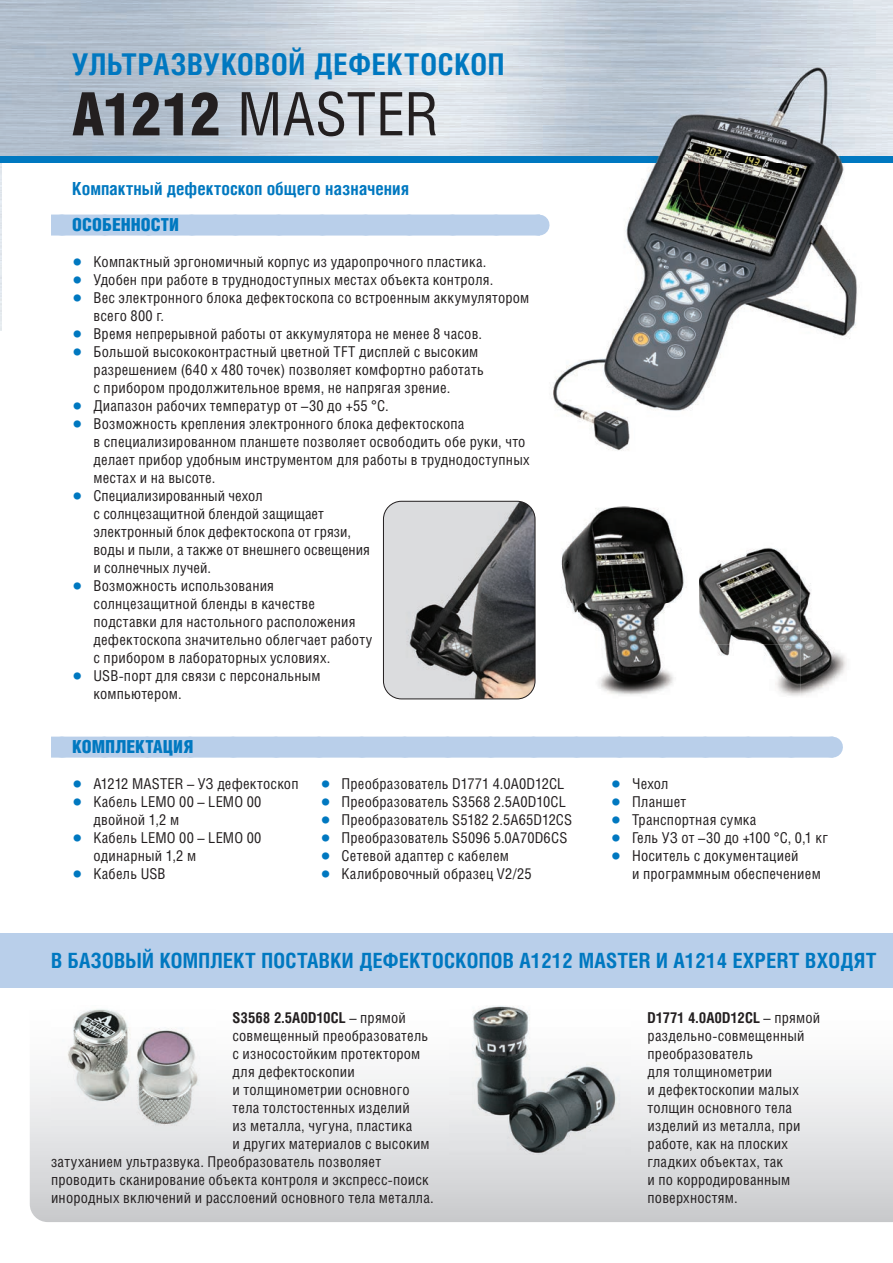
<style>
.page{position:relative;width:893px;height:1263px;background:#fff}
.page>*{position:absolute;margin:0;border:0;box-sizing:border-box;transform-origin:0 0}
.t1{font:60px "Helios Cond C";color:#231f20}
.t2{font:700 30px "Helios Cond C";letter-spacing:.02em;color:#0078c0}
.t3{font:700 21px "Helios Cond C";letter-spacing:.015em;color:#0078c0}
.t4{font:700 18px "Helios Cond C";color:#0078c0}
.t5{font:18px "Helios Cond Black C";color:#0078c0}
.t6{font:15px/18px "Helios Cond C";letter-spacing:.015em;color:#231f20}
.t7{font:700 15px "Helios Cond C";color:#231f20}
.s1{font-family:"Helios Cond Black C"}
.s2{font-weight:700;font-size:19.5px;color:#0078c0}
.s3{font-weight:400}
.s4{font-weight:700}
</style>
<div class="page">
<svg style="left:30px;top:1071px;width:863px;height:151px"></svg>
<img style="left:0;top:162px;width:1px;height:165px">
<div style="left:0;top:156px;width:893px;height:6px;background:#0078c0"></div>
<img style="left:450px;top:1005px;width:180px;height:149px">
<img style="left:51px;top:1009px;width:164px;height:122px">
<img style="left:544px;top:68px;width:325px;height:383px">
<div style="left:51px;top:215px;width:489px;height:21px;background:#b9cfea"></div>
<svg style="left:105px;top:235px;width:411px;height:1px"></svg>
<div style="left:51px;top:737px;width:782px;height:21px;background:#b9cfea"></div>
<svg style="left:105px;top:757px;width:705px;height:1px"></svg>
<div style="left:0;top:933px;width:893px;height:54px;background:#b9cfea"></div>
<img style="left:699px;top:547px;width:101px;height:97px">
<img style="left:800px;top:576px;width:47px;height:120px">
<img style="left:717px;top:644px;width:83px;height:52px">
<img style="left:561px;top:507px;width:126px;height:96px">
<img style="left:571px;top:603px;width:103px;height:92px">
<img style="left:617px;top:506px;width:14px;height:1px">
<img style="left:383px;top:501px;width:152px;height:198px">
<div style="left:383px;top:501px;width:152px;height:198px;border:1px solid #231f20;border-radius:18px"></div>
<h2 class="t2" style="left:72px;top:47px;width:434px">УЛЬТРАЗВУКОВОЙ ДЕФЕКТОСКОП</h2>
<h1 class="t1" style="left:72px;top:78px;width:368px"><span class="s1">А1212</span> MASTER</h1>
<p class="t4" style="left:72px;top:178px;width:338px">Компактный дефектоскоп общего назначения</p>
<p class="t5" style="left:72px;top:214px;width:108px">ОСОБЕННОСТИ</p>
<p class="t6" style="left:72px;top:252px;width:416px"><span class="s2">•</span> Компактный эргономичный корпус из ударопрочного пластика.</p>
<p class="t6" style="left:72px;top:270px;width:422px"><span class="s2">•</span> Удобен при работе в труднодоступных местах объекта контроля.</p>
<p class="t6" style="left:94px;top:288px;width:437px;text-indent:-21px"><span class="s2">•</span> Вес электронного блока дефектоскопа со встроенным аккумулятором всего 800 г.</p>
<p class="t6" style="left:72px;top:324px;width:411px"><span class="s2">•</span> Время непрерывной работы от аккумулятора не менее 8 часов.</p>
<p class="t6" style="left:94px;top:342px;width:392px;text-indent:-21px"><span class="s2">•</span> Большой высококонтрастный цветной TFT дисплей с высоким разрешением (640 x 480 точек) позволяет комфортно работать с прибором продолжительное время, не напрягая зрение.</p>
<p class="t6" style="left:72px;top:396px;width:318px"><span class="s2">•</span> Диапазон рабочих температур от –30 до +55 °С.</p>
<p class="t6" style="left:94px;top:414px;width:438px;text-indent:-21px"><span class="s2">•</span> Возможность крепления электронного блока дефектоскопа<br>в специализированном планшете позволяет освободить обе руки, что делает прибор удобным инструментом для работы в труднодоступных местах и на высоте.</p>
<p class="t6" style="left:94px;top:486px;width:278px;text-indent:-21px"><span class="s2">•</span> Специализированный чехол<br>с солнцезащитной блендой защищает электронный блок дефектоскопа от грязи, воды и пыли, а также от внешнего освещения и солнечных лучей.</p>
<p class="t6" style="left:94px;top:576px;width:280px;text-indent:-21px"><span class="s2">•</span> Возможность использования солнцезащитной бленды в качестве подставки для настольного расположения дефектоскопа значительно облегчает работу с прибором в лабораторных условиях.</p>
<p class="t6" style="left:94px;top:666px;width:228px;text-indent:-21px"><span class="s2">•</span> USB-порт для связи с персональным компьютером.</p>
<p class="t5" style="left:72px;top:736px;width:123px">КОМПЛЕКТАЦИЯ</p>
<p class="t6" style="left:72px;top:774px;width:228px"><span class="s2">•</span> А1212 MASTER – УЗ дефектоскоп</p>
<p class="t6" style="left:94px;top:792px;width:169px;text-indent:-21px"><span class="s2">•</span> Кабель LEMO 00 – LEMO 00 двойной 1,2 м</p>
<p class="t6" style="left:94px;top:828px;width:169px;text-indent:-21px"><span class="s2">•</span> Кабель LEMO 00 – LEMO 00 одинарный 1,2 м</p>
<p class="t6" style="left:72px;top:864px;width:95px"><span class="s2">•</span> Кабель USB</p>
<p class="t6" style="left:320px;top:774px;width:245px"><span class="s2">•</span> Преобразователь D1771 4.0A0D12CL</p>
<p class="t6" style="left:320px;top:792px;width:247px"><span class="s2">•</span> Преобразователь S3568 2.5A0D10CL</p>
<p class="t6" style="left:320px;top:810px;width:253px"><span class="s2">•</span> Преобразователь S5182 2.5А65D12CS</p>
<p class="t6" style="left:320px;top:828px;width:248px"><span class="s2">•</span> Преобразователь S5096 5.0А70D6CS</p>
<p class="t6" style="left:320px;top:846px;width:190px"><span class="s2">•</span> Сетевой адаптер с кабелем</p>
<p class="t6" style="left:320px;top:864px;width:213px"><span class="s2">•</span> Калибровочный образец V2/25</p>
<p class="t6" style="left:611px;top:774px;width:59px"><span class="s2">•</span> Чехол</p>
<p class="t6" style="left:611px;top:792px;width:77px"><span class="s2">•</span> Планшет</p>
<p class="t6" style="left:611px;top:810px;width:147px"><span class="s2">•</span> Транспортная сумка</p>
<p class="t6" style="left:611px;top:828px;width:218px"><span class="s2">•</span> Гель УЗ от –30 до +100 °С, 0,1 кг</p>
<p class="t6" style="left:632px;top:846px;width:190px;text-indent:-21px"><span class="s2">•</span> Носитель с документацией<br>и программным обеспечением</p>
<h3 class="t3" style="left:51px;top:948px;width:827px">В БАЗОВЫЙ КОМПЛЕКТ ПОСТАВКИ ДЕФЕКТОСКОПОВ А1212 MASTER И А1214 EXPERT ВХОДЯТ</h3>
<p class="t7" style="left:232px;top:1009px;width:175px">S3568 2.5A0D10CL <span class="s3">– прямой</span></p>
<p class="t6" style="left:232px;top:1026px;width:197px">совмещенный преобразователь</p>
<p class="t6" style="left:232px;top:1044px;width:189px">с износостойким протектором</p>
<p class="t6" style="left:232px;top:1062px;width:124px">для дефектоскопии</p>
<p class="t6" style="left:232px;top:1080px;width:179px">и толщинометрии основного</p>
<p class="t6" style="left:232px;top:1098px;width:179px">тела толстостенных изделий</p>
<p class="t6" style="left:232px;top:1116px;width:181px">из металла, чугуна, пластика</p>
<p class="t6" style="left:232px;top:1134px;width:199px">и других материалов с высоким</p>
<p class="t6" style="left:51px;top:1152px;width:332px">затуханием ультразвука. Преобразователь позволяет</p>
<p class="t6" style="left:51px;top:1170px;width:379px">проводить сканирование объекта контроля и экспресс-поиск</p>
<p class="t6" style="left:51px;top:1188px;width:384px">инородных включений и расслоений основного тела металла.</p>
<p class="t6" style="left:647px;top:1008px;width:174px"><span class="s4">D1771 4.0A0D12CL</span> – прямой раздельно-совмещенный преобразователь<br>для толщинометрии<br>и дефектоскопии малых толщин основного тела изделий из металла, при работе, как на плоских гладких объектах, так<br>и по корродированным поверхностям.</p>
</div>
